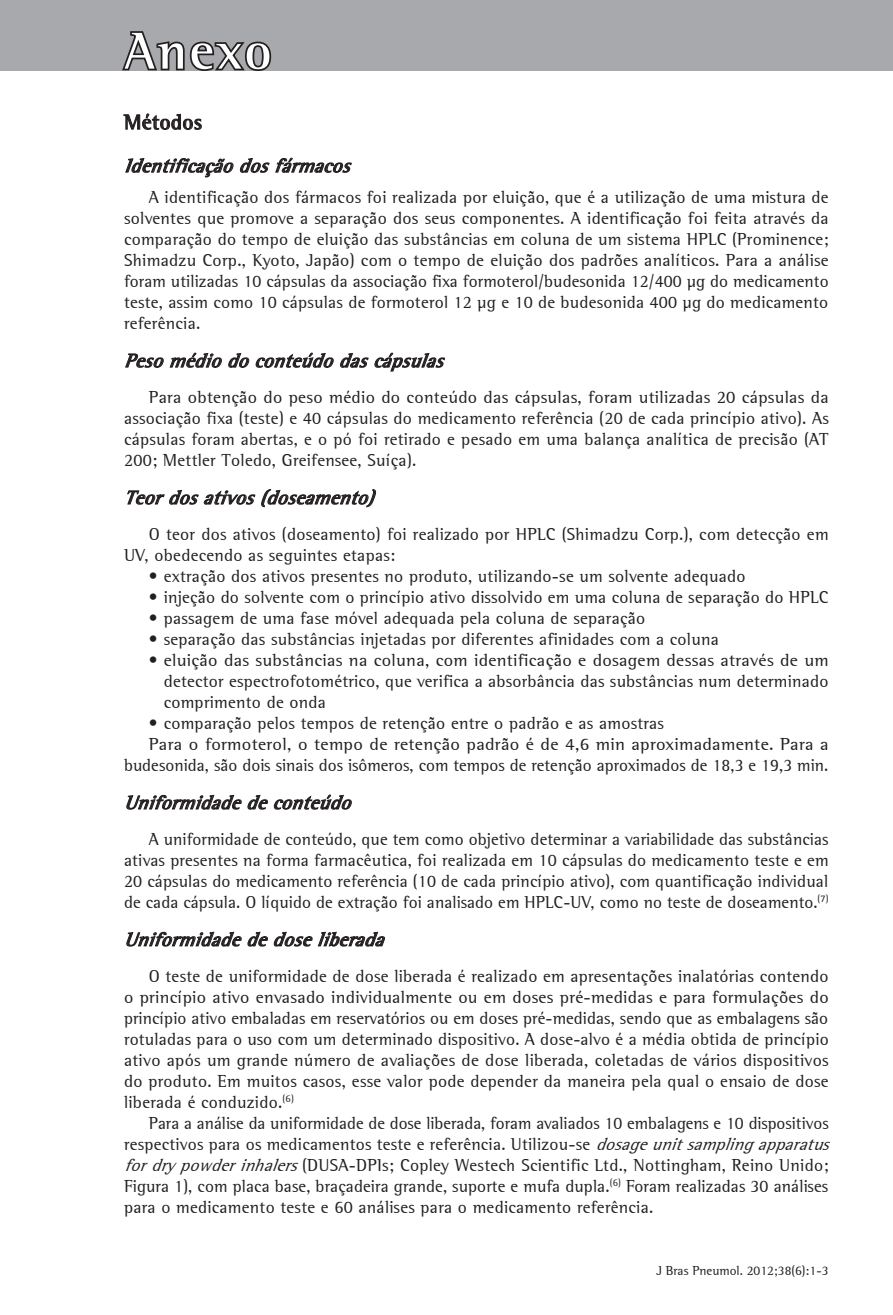
<style>
.page{position:relative;width:893px;height:1315px;background:#fff}
.page>*{position:absolute;margin:0;border:0;box-sizing:border-box;transform-origin:0 0}
.t1{font:700 52.5px "Libre Semi Serif S Si";letter-spacing:.05em;color:#fff}
.Sub-título___1o_níve{font:700 21px "Libre Semi Serif S Si";letter-spacing:.015em;color:#231f20}
.Sub_título___2o_níve{font:italic 700 19.25px "Libre Semi Serif S Si";letter-spacing:.015em;color:#231f20}
.Corpo{font:17.5px/21px "Libre Semi Serif S Si";letter-spacing:.015em;color:#231f20;text-align:justify}
.Corpo-2{font:17.5px/21px "Libre Semi Serif S Si";letter-spacing:.015em;color:#231f20;text-align:right;scale:1.05 1}
.rodapé{font:13.12px "Libre Semi Serif S Si";color:#231f20}
.s1{font-style:italic}
</style>
<div class="page">
<div style="left:0;top:0;width:893px;height:70px;background:#a8a9ad"></div>
<svg style="left:123px;top:113px;width:79px;height:17px"></svg>
<svg style="left:125px;top:158px;width:108px;height:19px"></svg>
<svg style="left:240px;top:158px;width:29px;height:15px"></svg>
<svg style="left:275px;top:158px;width:77px;height:15px"></svg>
<svg style="left:125px;top:354px;width:39px;height:14px"></svg>
<svg style="left:170px;top:353px;width:52px;height:15px"></svg>
<svg style="left:228px;top:353px;width:21px;height:15px"></svg>
<svg style="left:256px;top:353px;width:78px;height:15px"></svg>
<svg style="left:340px;top:353px;width:28px;height:15px"></svg>
<svg style="left:375px;top:353px;width:70px;height:18px"></svg>
<svg style="left:127px;top:490px;width:128px;height:15px"></svg>
<svg style="left:261px;top:489px;width:115px;height:18px"></svg>
<svg style="left:126px;top:795px;width:116px;height:14px"></svg>
<svg style="left:248px;top:795px;width:20px;height:14px"></svg>
<svg style="left:274px;top:794px;width:78px;height:16px"></svg>
<svg style="left:126px;top:931px;width:116px;height:15px"></svg>
<svg style="left:248px;top:932px;width:20px;height:14px"></svg>
<svg style="left:274px;top:931px;width:111px;height:15px"></svg>
<svg style="left:120px;top:31px;width:153px;height:40px"></svg>
<h1 class="t1" style="left:124px;top:19px;width:149px">Anexo</h1>
<p class="Sub-título___1o_níve" style="left:124px;top:109px;width:80px">Métodos</p>
<p class="Sub_título___2o_níve" style="left:124px;top:154px;width:235px">Identificaçãodosfármacos</p>
<p class="Corpo" style="left:124px;top:187px;width:706px;text-indent:25px">A identificação dos fármacos foi realizada por eluição, que é a utilização de uma mistura de solventes que promove a separação dos seus componentes. A identificação foi feita através da comparação do tempo de eluição das substâncias em coluna de um sistema HPLC (Prominence; Shimadzu Corp., Kyoto, Japão) com o tempo de eluição dos padrões analíticos. Para a análise foram utilizadas 10 cápsulas da associação fixa formoterol/budesonida 12/400 µg do medicamento teste, assim como 10 cápsulas de formoterol 12 µg e 10 de budesonida 400 µg do medicamento referência.</p>
<p class="Sub_título___2o_níve" style="left:124px;top:349px;width:329px">Pesomédiodoconteúdodascápsulas</p>
<p class="Corpo" style="left:124px;top:386px;width:706px;text-indent:25px">Para obtenção do peso médio do conteúdo das cápsulas, foram utilizadas 20 cápsulas da associação fixa (teste) e 40 cápsulas do medicamento referência (20 de cada princípio ativo). As cápsulas foram abertas, e o pó foi retirado e pesado em uma balança analítica de precisão (AT 200; Mettler Toledo, Greifensee, Suíça).</p>
<p class="Sub_título___2o_níve" style="left:124px;top:486px;width:259px">Teordosativos(doseamento)</p>
<p class="Corpo" style="left:124px;top:523px;width:706px;text-indent:25px">O teor dos ativos (doseamento) foi realizado por HPLC (Shimadzu Corp.), com detecção em<br>UV, obedecendo as seguintes etapas:</p>
<p class="Corpo" style="left:149px;top:565px;width:598px">• extração dos ativos presentes no produto, utilizando-se um solvente adequado</p>
<p class="Corpo" style="left:149px;top:586px;width:681px">• injeção do solvente com o princípio ativo dissolvido em uma coluna de separação do HPLC</p>
<p class="Corpo" style="left:149px;top:607px;width:498px">• passagem de uma fase móvel adequada pela coluna de separação</p>
<p class="Corpo" style="left:149px;top:628px;width:571px">• separação das substâncias injetadas por diferentes afinidades com a coluna</p>
<p class="Corpo" style="left:164px;top:649px;width:666px;text-indent:-15px">• eluição das substâncias na coluna, com identificação e dosagem dessas através de um detector espectrofotométrico, que verifica a absorbância das substâncias num determinado comprimento de onda</p>
<p class="Corpo" style="left:149px;top:712px;width:517px">• comparação pelos tempos de retenção entre o padrão e as amostras</p>
<p class="Corpo-2" style="left:124px;top:733px;width:673px">Para o formoterol, o tempo de retenção padrão é de 4,6 min aproximadamente. Para a budesonida, são dois sinais dos isômeros, com tempos de retenção aproximados de 18,3 e 19,3 min.</p>
<p class="Sub_título___2o_níve" style="left:124px;top:791px;width:236px">Uniformidadedeconteúdo</p>
<p class="Corpo" style="left:124px;top:828px;width:706px;text-indent:25px">A uniformidade de conteúdo, que tem como objetivo determinar a variabilidade das substâncias ativas presentes na forma farmacêutica, foi realizada em 10 cápsulas do medicamento teste e em 20 cápsulas do medicamento referência (10 de cada princípio ativo), com quantificação individual de cada cápsula. O líquido de extração foi analisado em HPLC-UV, como no teste de doseamento.<sup>(7)</sup></p>
<p class="Sub_título___2o_níve" style="left:124px;top:927px;width:269px">Uniformidadededoseliberada</p>
<p class="Corpo" style="left:124px;top:965px;width:706px;text-indent:25px">O teste de uniformidade de dose liberada é realizado em apresentações inalatórias contendo o princípio ativo envasado individualmente ou em doses pré-medidas e para formulações do princípio ativo embaladas em reservatórios ou em doses pré-medidas, sendo que as embalagens são rotuladas para o uso com um determinado dispositivo. A dose-alvo é a média obtida de princípio ativo após um grande número de avaliações de dose liberada, coletadas de vários dispositivos do produto. Em muitos casos, esse valor pode depender da maneira pela qual o ensaio de dose liberada é conduzido.<sup>(6)</sup></p>
<p class="Corpo" style="left:124px;top:1112px;width:713px;text-align:left;text-indent:25px">Para a análise da uniformidade de dose liberada, foram avaliados 10 embalagens e 10 dispositivos respectivos para os medicamentos teste e referência. Utilizou-se <span class="s1">dosageunitsamplingapparatus fordry powderinhalers</span>(DUSA-DPIs; Copley Westech Scientific Ltd., Nottingham, Reino Unido; Figura 1), com placa base, braçadeira grande, suporte e mufa dupla.<sup>(6)</sup> Foram realizadas 30 análises para o medicamento teste e 60 análises para o medicamento referência.</p>
<p class="rodapé" style="left:656px;top:1263px;width:174px">J Bras Pneumol. 2012;38(6):1-3</p>
</div>
